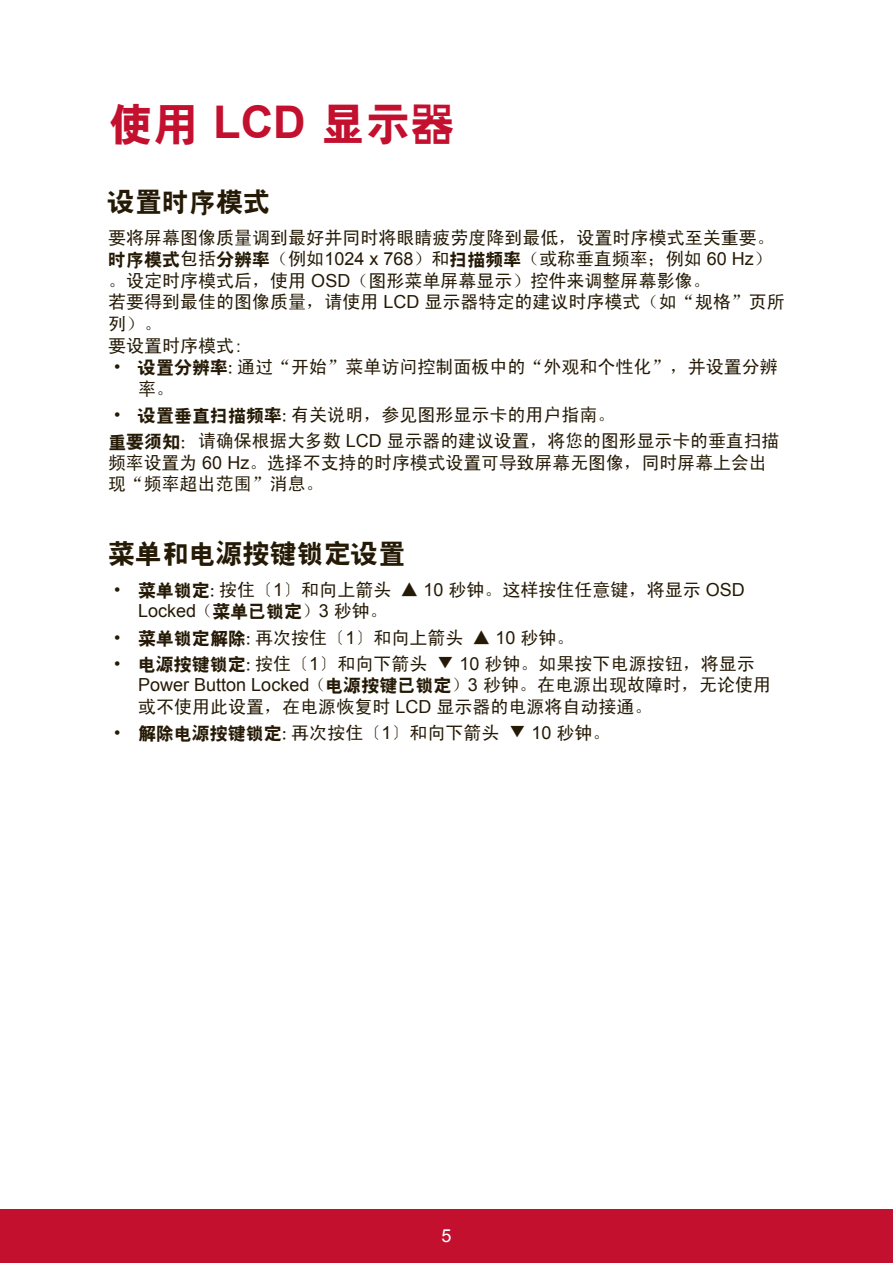
<style>
.page{position:relative;width:893px;height:1263px;background:#fff}
.page>*{position:absolute;margin:0;border:0;box-sizing:border-box;transform-origin:0 0}
.t1{font:45px "RS Cu Hei";color:#c3102f}
.t2{font:27px "RS Cu Hei";color:#251a05}
.t3{font:18px/21.6px "Sim Hei";color:#251a05}
.t4{font:18px "Arial";color:#251a05}
.t5{font:18px "Arial";color:#fff}
.s1{font-family:"Arial";font-weight:700}
.s2{font-family:"RS Cu Hei"}
.s3{font-family:"Arial"}
.s4{font-family:"Sim Hei"}
</style>
<div class="page">
<div style="left:0;top:1210px;width:892px;height:53px;background:#c3102f"></div>
<h1 class="t1" style="left:108px;top:102px;width:349px">使用 <span class="s1">LCD</span> 显示器</h1>
<h2 class="t2" style="left:108px;top:188px;width:163px">设置时序模式</h2>
<p class="t3" style="left:108px;top:226px;width:678px">要将屏幕图像质量调到最好并同时将眼睛疲劳度降到最低，设置时序模式至关重要。<span class="s2">时序模式</span>包括<span class="s2">分辨率</span>（例如<span class="s3">1024 x 768</span>）和<span class="s2">扫描频率</span>（或称垂直频率；例如 <span class="s3">60 Hz</span>）。设定时序模式后，使用 <span class="s3">OSD</span>（图形菜单屏幕显示）控件来调整屏幕影像。<br>若要得到最佳的图像质量，请使用 <span class="s3">LCD</span> 显示器特定的建议时序模式（如“规格”页所列）。<br>要设置时序模式:</p>
<p class="t3" style="left:138px;top:356px;width:641px;text-indent:-24px"><span class="s3">•</span> <span class="s2">设置分辨率:</span>通过“开始”菜单访问控制面板中的“外观和个性化”，并设置分辨率。</p>
<p class="t3" style="left:108px;top:401px;width:672px;line-height:26.1px;text-indent:6px"><span class="s3">•</span> <span class="s2">设置垂直扫描频率:</span>有关说明，参见图形显示卡的用户指南。<br><span class="s2">重要须知：</span>请确保根据大多数 <span class="s3">LCD</span> 显示器的建议设置，将您的图形显示卡的垂直扫描</p>
<p class="t3" style="left:108px;top:451px;width:659px">频率设置为 <span class="s3">60 Hz</span>。选择不支持的时序模式设置可导致屏幕无图像，同时屏幕上会出现“频率超出范围”消息。</p>
<h2 class="t2" style="left:108px;top:540px;width:298px">菜单和电源按键锁定设置</h2>
<p class="t3" style="left:114px;top:578px;width:632px"><span class="s3">•</span> <span class="s2">菜单锁定:</span>按住〔<span class="s3">1</span>〕和向上箭头 ▲ <span class="s3">10</span> 秒钟。这样按住任意键，将显示 <span class="s3">OSD</span></p>
<p class="t4" style="left:138px;top:599px;width:251px">Locked<span class="s4">（</span><span class="s2">菜单已锁定</span><span class="s4">）</span>3 <span class="s4">秒钟。</span></p>
<p class="t3" style="left:114px;top:626px;width:462px"><span class="s3">•</span> <span class="s2">菜单锁定解除:</span>再次按住〔<span class="s3">1</span>〕和向上箭头 ▲ <span class="s3">10</span> 秒钟。</p>
<p class="t3" style="left:114px;top:652px;width:642px"><span class="s3">•</span> <span class="s2">电源按键锁定:</span>按住〔<span class="s3">1</span>〕和向下箭头 ▼ <span class="s3">10</span> 秒钟。如果按下电源按钮，将显示</p>
<p class="t4" style="left:138px;top:673px;width:634px">Power Button Locked<span class="s4">（</span><span class="s2">电源按键已锁定</span><span class="s4">）</span>3 <span class="s4">秒钟。在电源出现故障时，无论使用</span></p>
<p class="t3" style="left:138px;top:695px;width:516px">或不使用此设置，在电源恢复时 <span class="s3">LCD</span> 显示器的电源将自动接通。</p>
<p class="t3" style="left:114px;top:721px;width:498px"><span class="s3">•</span> <span class="s2">解除电源按键锁定:</span>再次按住〔<span class="s3">1</span>〕和向下箭头 ▼ <span class="s3">10</span> 秒钟。</p>
<p class="t5" style="left:441px;top:1223px;width:12px">5</p>
</div>
